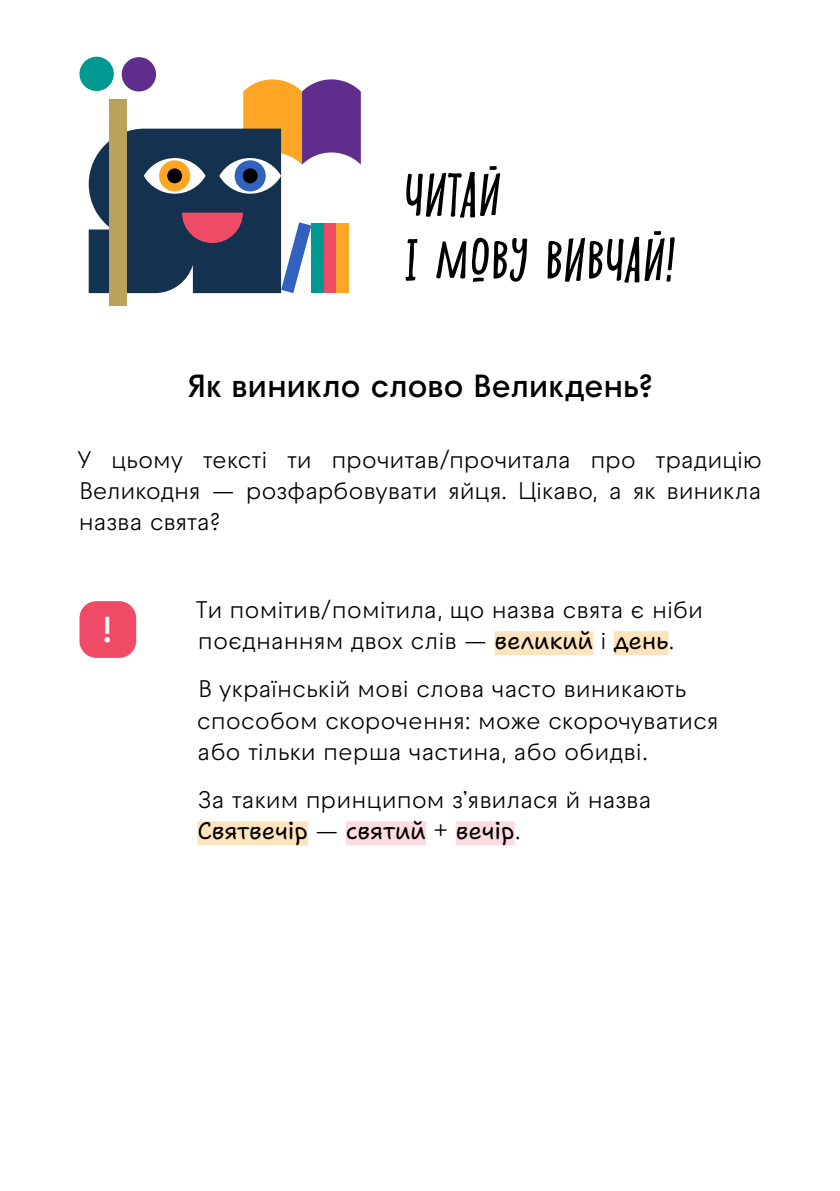
<style>
.page{position:relative;width:840px;height:1191px;background:#fff}
.page>*{position:absolute;margin:0;border:0;box-sizing:border-box;transform-origin:0 0}
.t1{font:italic 52px/65px "Shnobel";letter-spacing:-.02em;color:#000}
.t2{font:600 36px "Raptor V3 Premium";color:#fff}
.t3{font:600 32px "Raptor V3 Premium";letter-spacing:-.01em;color:#000}
.t4{font:24px/31.2px "Raptor V3 Premium";letter-spacing:-.005em;color:#000}
.t5{font:24px "Shantell Sans";letter-spacing:-.01em;color:#000}
.s1{font-family:"Shantell Sans"}
.s2{font-family:"Raptor V3 Premium"}
</style>
<div class="page">
<div style="left:494px;top:631px;width:99px;height:24px;background:#fee4be"></div>
<div style="left:613px;top:631px;width:55px;height:24px;background:#fee4be"></div>
<div style="left:197px;top:821px;width:111px;height:24px;background:#fee4be"></div>
<div style="left:345px;top:821px;width:81px;height:24px;background:#fcdbe1"></div>
<div style="left:455px;top:821px;width:59px;height:24px;background:#fcdbe1"></div>
<div style="left:109px;top:100px;width:17px;height:206px;background:#baa25d"></div>
<div style="left:79px;top:57px;width:35px;height:34px;background:#009891;border-radius:50%"></div>
<div style="left:122px;top:57px;width:34px;height:34px;background:#5f2d8c;border-radius:50%"></div>
<svg style="left:89px;top:79px;width:271px;height:214px"></svg>
<div style="left:336px;top:223px;width:13px;height:70px;background:#fda625"></div>
<div style="left:79px;top:601px;width:57px;height:57px;background:#ef4b67;border-radius:17px"></div>
<h1 class="t1" style="left:403px;top:162px;width:272px">ЧИТАЙ<br>І МОВУ ВИВЧАЙ!</h1>
<h3 class="t3" style="left:188px;top:362px;width:466px">Як виникло слово Великдень?</h3>
<p class="t4" style="left:77px;top:443px;width:685px;text-align:justify">У цьому тексті ти прочитав/прочитала про традицію Великодня — розфарбовувати яйця. Цікаво, а як виникла назва свята?</p>
<h2 class="t2" style="left:102px;top:603px;width:13px">!</h2>
<p class="t4" style="left:195px;top:594px;width:508px">Ти помітив/помітила, що назва свята є ніби поєднанням двох слів — <span class="s1">великий</span> і <span class="s1">день</span>.</p>
<p class="t4" style="left:197px;top:673px;width:523px">В українській мові слова часто виникають способом скорочення: може скорочуватися або тільки перша частина, або обидві.</p>
<p class="t4" style="left:198px;top:784px;width:455px">За таким принципом з’явилася й назва</p>
<p class="t5" style="left:197px;top:817px;width:325px">Святвечір <span class="s2">—</span> святий <span class="s2">+</span> вечір<span class="s2">.</span></p>
</div>
